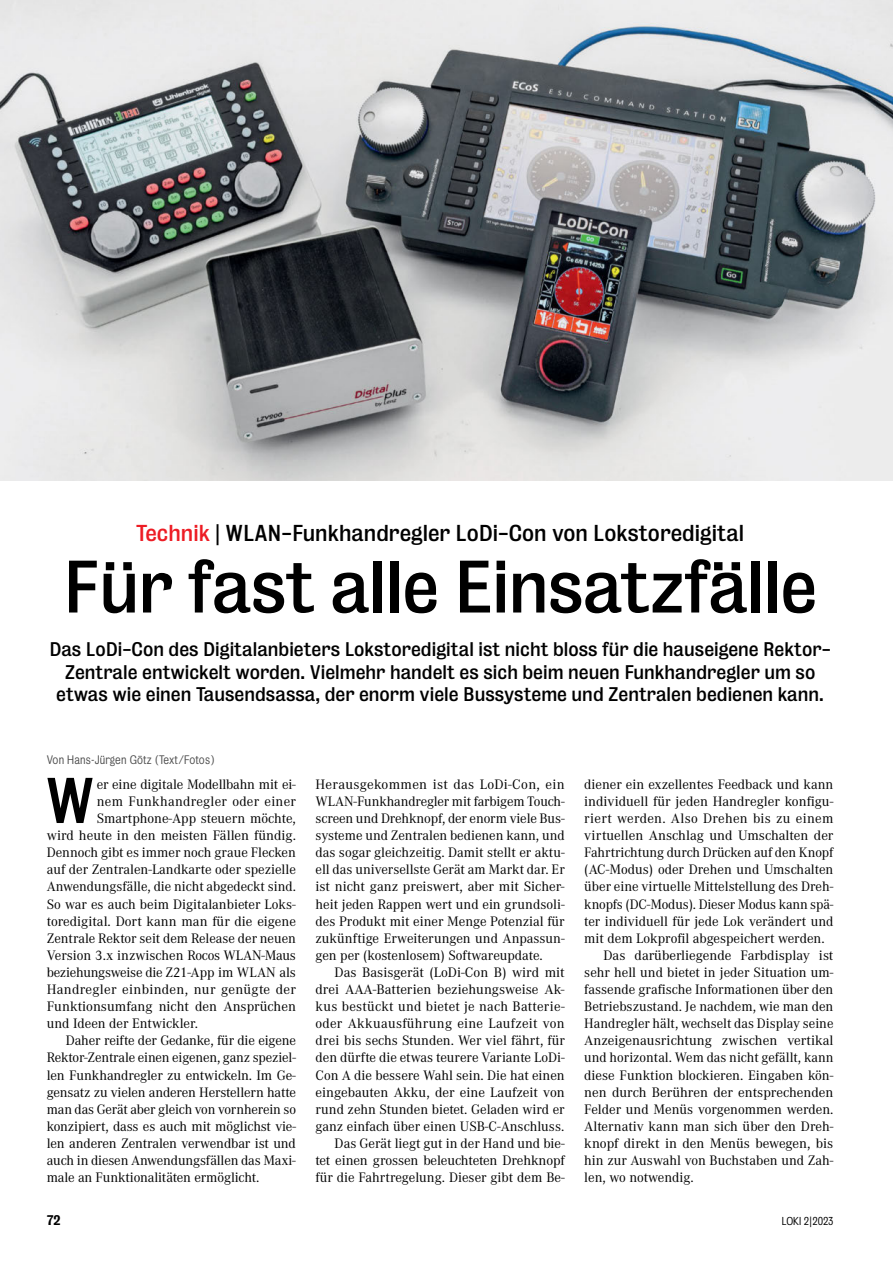
<style>
.page{position:relative;width:893px;height:1263px;background:#fff}
.page>*{position:absolute;margin:0;border:0;box-sizing:border-box;transform-origin:0 0}
.t1{font:67.5px "Bureau Grot";letter-spacing:-.01em;color:#000}
.t2{font:58.8px "Bureau Grot";color:#000}
.t3{font:21px "Bureau Grot";color:#000}
.t4{font:18px/22.5px "Bureau Grot";color:#000;text-align:center}
.t5{font:14.25px/17.1px "Corporate A";color:#000;text-align:justify}
.t6{font:14.25px "Corporate A";letter-spacing:.02em;color:#000}
.t7{font:14.25px "Corporate A";letter-spacing:-.02em;color:#000}
.t8{font:500 12.75px "Bureau Grot";color:#000}
.t9{font:300 11.25px "Bureau Grot";letter-spacing:.015em;color:#4d4d4d}
.t10{font:300 10.5px "Bureau Grot";letter-spacing:-.005em;color:#000}
.s1{color:#ed1c24}
</style>
<div class="page">
<img style="left:0;top:0;width:893px;height:481px">
<h3 class="t3" style="left:136px;top:520px;width:609px"><span class="s1">Technik</span> | WLAN-Funkhandregler LoDi-Con von Lokstoredigital</h3>
<h1 class="t1" style="left:63px;top:548px;width:756px">Für fast alle Einsatzfälle</h1>
<p class="t4" style="left:49px;top:638px;width:783px">Das LoDi-Con des Digitalanbieters Lokstoredigital ist nicht bloss für die hauseigene Rektor-<br>Zentrale entwickelt worden. Vielmehr handelt es sich beim neuen Funkhandregler um so etwas wie einen Tausendsassa, der enorm viele Bussysteme und Zentralen bedienen kann.</p>
<p class="t9" style="left:47px;top:753px;width:169px">Von Hans-Jürgen Götz (Text/Fotos)</p>
<h2 class="t2" style="left:45px;top:766px;width:51px">W</h2>
<p class="t5" style="left:97px;top:776px;width:201px">er eine digitale Modellbahn mit ei-</p>
<p class="t6" style="left:97px;top:793px;width:201px">nem Funkhandregler oder einer</p>
<p class="t5" style="left:97px;top:810px;width:201px">Smartphone-App steuern möchte,</p>
<p class="t5" style="left:47px;top:827px;width:251px">wird heute in den meisten Fällen fündig.</p>
<p class="t5" style="left:47px;top:844px;width:251px">Dennoch gibt es immer noch graue Flecken</p>
<p class="t5" style="left:47px;top:861px;width:251px">auf der Zentralen-Landkarte oder spezielle</p>
<p class="t5" style="left:47px;top:878px;width:251px">Anwendungsfälle, die nicht abgedeckt sind.</p>
<p class="t5" style="left:47px;top:895px;width:251px">So war es auch beim Digitalanbieter Loks-</p>
<p class="t5" style="left:47px;top:913px;width:251px">toredigital. Dort kann man für die eigene</p>
<p class="t5" style="left:47px;top:930px;width:251px">Zentrale Rektor seit dem Release der neuen</p>
<p class="t5" style="left:47px;top:947px;width:251px">Version 3.x inzwischen Rocos WLAN-Maus</p>
<p class="t7" style="left:47px;top:964px;width:251px">beziehungsweise die Z21-App im WLAN als</p>
<p class="t6" style="left:47px;top:981px;width:251px">Handregler einbinden, nur genügte der</p>
<p class="t5" style="left:47px;top:998px;width:251px">Funktionsumfang nicht den Ansprüchen</p>
<p class="t5" style="left:47px;top:1015px;width:153px">und Ideen der Entwickler.</p>
<p class="t5" style="left:66px;top:1032px;width:232px">Daher reifte der Gedanke, für die eigene</p>
<p class="t5" style="left:47px;top:1049px;width:251px">Rektor-Zentrale einen eigenen, ganz speziel-</p>
<p class="t5" style="left:47px;top:1067px;width:251px">len Funkhandregler zu entwickeln. Im Ge-</p>
<p class="t5" style="left:47px;top:1084px;width:251px">gensatz zu vielen anderen Herstellern hatte</p>
<p class="t5" style="left:47px;top:1101px;width:251px">man das Gerät aber gleich von vornherein so</p>
<p class="t5" style="left:47px;top:1118px;width:251px">konzipiert, dass es auch mit möglichst vie-</p>
<p class="t5" style="left:47px;top:1135px;width:251px">len anderen Zentralen verwendbar ist und</p>
<p class="t5" style="left:47px;top:1152px;width:251px">auch in diesen Anwendungsfällen das Maxi-</p>
<p class="t5" style="left:47px;top:1169px;width:214px">male an Funktionalitäten ermöglicht.</p>
<p class="t5" style="left:315px;top:776px;width:251px">Herausgekommen ist das LoDi-Con, ein WLAN-Funkhandregler mit farbigem Touch&shy;screen und Drehknopf, der enorm viele Bus&shy;systeme und Zentralen bedienen kann, und das sogar gleichzeitig. Damit stellt er aktu&shy;ell das universellste Gerät am Markt dar. Er ist nicht ganz preiswert, aber mit Sicher&shy;heit jeden Rappen wert und ein grundsoli&shy;des Produkt mit einer Menge Potenzial für zukünftige Erweiterungen und Anpassun&shy;gen per (kostenlosem) Softwareupdate.</p>
<p class="t5" style="left:315px;top:964px;width:251px;text-align:right">Das Basisgerät (LoDi-Con B) wird mit drei AAA-Batterien beziehungsweise Ak&shy;kus bestückt und bietet je nach Batterie&shy;oder Akkuausführung eine Laufzeit von drei bis sechs Stunden. Wer viel fährt, für den dürfte die etwas teurere Variante LoDi-Con A die bessere Wahl sein. Die hat einen eingebauten Akku, der eine Laufzeit von rund zehn Stunden bietet. Geladen wird er ganz einfach über einen USB-C-Anschluss.<br>Das Gerät liegt gut in der Hand und bie-<br>tet einen grossen beleuchteten Drehknopf für die Fahrtregelung. Dieser gibt dem Be-</p>
<p class="t5" style="left:584px;top:776px;width:251px">diener ein exzellentes Feedback und kann</p>
<p class="t5" style="left:584px;top:793px;width:251px">individuell für jeden Handregler konfigu-</p>
<p class="t6" style="left:584px;top:810px;width:251px">riert werden. Also Drehen bis zu einem</p>
<p class="t5" style="left:584px;top:827px;width:251px">virtuellen Anschlag und Umschalten der</p>
<p class="t5" style="left:584px;top:844px;width:251px">Fahrtrichtung durch Drücken auf den Knopf</p>
<p class="t5" style="left:584px;top:861px;width:251px">(AC-Modus) oder Drehen und Umschalten</p>
<p class="t5" style="left:584px;top:878px;width:251px">über eine virtuelle Mittelstellung des Dreh-</p>
<p class="t5" style="left:584px;top:895px;width:251px">knopfs (DC-Modus). Dieser Modus kann spä-</p>
<p class="t5" style="left:584px;top:913px;width:251px">ter individuell für jede Lok verändert und</p>
<p class="t5" style="left:584px;top:930px;width:242px">mit dem Lokprofil abgespeichert werden.</p>
<p class="t5" style="left:603px;top:947px;width:232px">Das darüberliegende Farbdisplay ist</p>
<p class="t5" style="left:584px;top:964px;width:251px">sehr hell und bietet in jeder Situation um-</p>
<p class="t5" style="left:584px;top:981px;width:251px">fassende grafische Informationen über den</p>
<p class="t5" style="left:584px;top:998px;width:251px">Betriebszustand. Je nachdem, wie man den</p>
<p class="t5" style="left:584px;top:1015px;width:251px">Handregler hält, wechselt das Display seine</p>
<p class="t5" style="left:584px;top:1032px;width:251px">Anzeigenausrichtung zwischen vertikal</p>
<p class="t5" style="left:584px;top:1049px;width:251px">und horizontal. Wem das nicht gefällt, kann</p>
<p class="t5" style="left:584px;top:1067px;width:251px">diese Funktion blockieren. Eingaben kön-</p>
<p class="t5" style="left:584px;top:1084px;width:251px">nen durch Berühren der entsprechenden</p>
<p class="t5" style="left:584px;top:1101px;width:251px">Felder und Menüs vorgenommen werden.</p>
<p class="t5" style="left:584px;top:1118px;width:251px">Alternativ kann man sich über den Dreh-</p>
<p class="t5" style="left:584px;top:1135px;width:251px">knopf direkt in den Menüs bewegen, bis</p>
<p class="t5" style="left:584px;top:1152px;width:251px">hin zur Auswahl von Buchstaben und Zah-</p>
<p class="t5" style="left:584px;top:1169px;width:111px">len, wo notwendig.</p>
<p class="t8" style="left:47px;top:1213px;width:15px">72</p>
<p class="t10" style="left:782px;top:1215px;width:53px">LOKI 2|2023</p>
</div>
